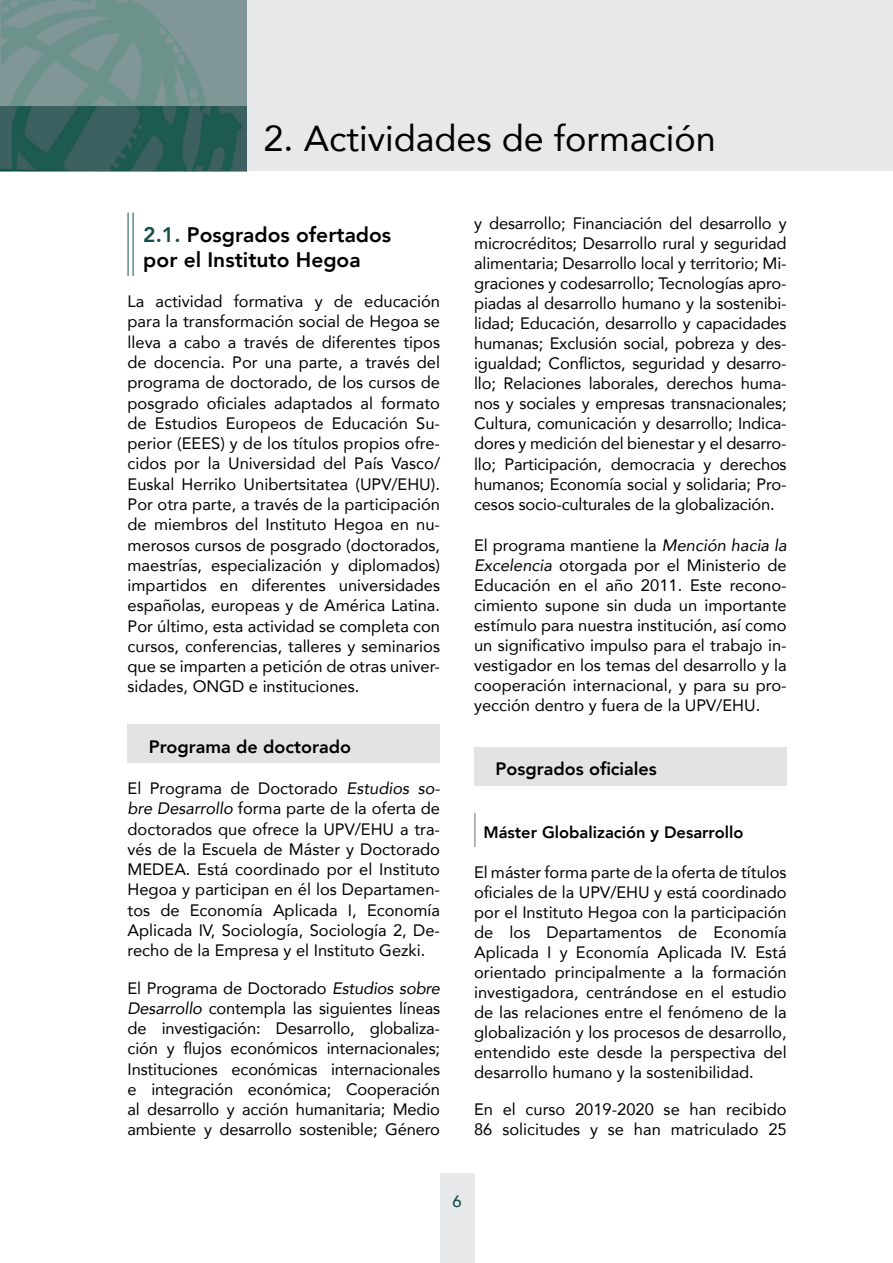
<style>
.page{position:relative;width:893px;height:1263px;background:#fff}
.page>*{position:absolute;margin:0;border:0;box-sizing:border-box;transform-origin:0 0}
.t1{font:36px "Avenir";color:#000}
.t2{font:800 21px/25.2px "Avenir";color:#000}
.t3{font:800 18px "Avenir";color:#000}
.t4{font:16.5px/20.2px "Avenir";color:#000;text-align:justify}
.t5{font:800 16.5px "Avenir";color:#000}
.t6{font:500 16.5px "Avenir";color:#134d4d}
.s1{color:#134d4d}
.s2{font-style:italic}
</style>
<div class="page">
<div style="left:440px;top:1174px;width:34px;height:89px;background:#e6e8e9"></div>
<svg style="left:132px;top:213px;width:1px;height:63px"></svg>
<hr style="left:128px;top:213px;width:1px;height:63px;background:#134d4d">
<hr style="left:133px;top:213px;width:1px;height:63px;background:#134d4d">
<div style="left:128px;top:724px;width:312px;height:39px;background:#e3e3e3"></div>
<div style="left:0;top:0;width:893px;height:170px;background:#e6e8e9"></div>
<img style="left:0;top:0;width:247px;height:171px">
<img style="left:0;top:106px;width:247px;height:64px">
<div style="left:474px;top:747px;width:313px;height:38px;background:#e3e3e3"></div>
<hr style="left:474px;top:813px;width:2px;height:34px;background:#9d9d9c">
<h1 class="t1" style="left:264px;top:109px;width:454px">2. Actividades de formación</h1>
<p class="t2" style="left:143px;top:222px;width:249px"><span class="s1">2.1.</span> Posgrados ofertados por el Instituto Hegoa</p>
<p class="t4" style="left:128px;top:291px;width:314px">La actividad formativa y de educación para la transformación social de Hegoa se lleva a cabo a través de diferentes tipos de docencia. Por una parte, a través del programa de doctorado, de los cursos de posgrado oficiales adaptados al formato de Estudios Europeos de Educación Su&shy;perior (EEES) y de los títulos propios ofre&shy;cidos por la Universidad del País Vasco/ Euskal Herriko Unibertsitatea (UPV/EHU).<br>Por otra parte, a través de la participación de miembros del Instituto Hegoa en nu&shy;merosos cursos de posgrado (doctorados, maestrías, especialización y diplomados) impartidos en diferentes universidades españolas, europeas y de América Latina.<br>Por último, esta actividad se completa con cursos, conferencias, talleres y seminarios que se imparten a petición de otras univer&shy;sidades, ONGD e instituciones.</p>
<p class="t3" style="left:149px;top:732px;width:204px">Programa de doctorado</p>
<p class="t4" style="left:128px;top:778px;width:314px">El Programa de Doctorado <span class="s2">Estudios so&shy;bre Desarrollo</span> forma parte de la oferta de doctorados que ofrece la UPV/EHU a tra&shy;vés de la Escuela de Máster y Doctorado MEDEA. Está coordinado por el Instituto Hegoa y participan en él los Departamen&shy;tos de Economía Aplicada I, Economía Aplicada IV, Sociología, Sociología 2, De&shy;recho de la Empresa y el Instituto Gezki.</p>
<p class="t4" style="left:128px;top:977px;width:314px">El Programa de Doctorado <span class="s2">Estudios sobre Desarrollo</span> contempla las siguientes líneas de investigación: Desarrollo, globaliza&shy;ción y flujos económicos internacionales; Instituciones económicas internacionales e integración económica; Cooperación al desarrollo y acción humanitaria; Medio ambiente y desarrollo sostenible; Género</p>
<p class="t4" style="left:474px;top:213px;width:314px">y desarrollo; Financiación del desarrollo y microcréditos; Desarrollo rural y seguridad alimentaria; Desarrollo local y territorio; Mi&shy;graciones y codesarrollo; Tecnologías apro&shy;piadas al desarrollo humano y la sostenibi&shy;lidad; Educación, desarrollo y capacidades humanas; Exclusión social, pobreza y des&shy;igualdad; Conflictos, seguridad y desarro&shy;llo; Relaciones laborales, derechos huma&shy;nos y sociales y empresas transnacionales; Cultura, comunicación y desarrollo; Indica&shy;dores y medición del bienestar y el desarro&shy;llo; Participación, democracia y derechos humanos; Economía social y solidaria; Pro&shy;cesos socio-culturales de la globalización.</p>
<p class="t4" style="left:474px;top:535px;width:314px">El programa mantiene la <span class="s2">Mención hacia la Excelencia</span> otorgada por el Ministerio de Educación en el año 2011. Este recono&shy;cimiento supone sin duda un importante estímulo para nuestra institución, así como un significativo impulso para el trabajo in&shy;vestigador en los temas del desarrollo y la cooperación internacional, y para su pro&shy;yección dentro y fuera de la UPV/EHU.</p>
<p class="t3" style="left:495px;top:755px;width:163px">Posgrados oficiales</p>
<p class="t5" style="left:483px;top:819px;width:262px">Máster Globalización y Desarrollo</p>
<p class="t4" style="left:474px;top:862px;width:314px">El máster forma parte de la oferta de títulos oficiales de la UPV/EHU y está coordinado por el Instituto Hegoa con la participación de los Departamentos de Economía Aplicada I y Economía Aplicada IV. Está orientado principalmente a la formación investigadora, centrándose en el estudio de las relaciones entre el fenómeno de la globalización y los procesos de desarrollo, entendido este desde la perspectiva del desarrollo humano y la sostenibilidad.</p>
<p class="t4" style="left:474px;top:1099px;width:314px">En el curso 2019-2020 se han recibido<br>86 solicitudes y se han matriculado 25</p>
<p class="t6" style="left:452px;top:1187px;width:11px">6</p>
</div>
